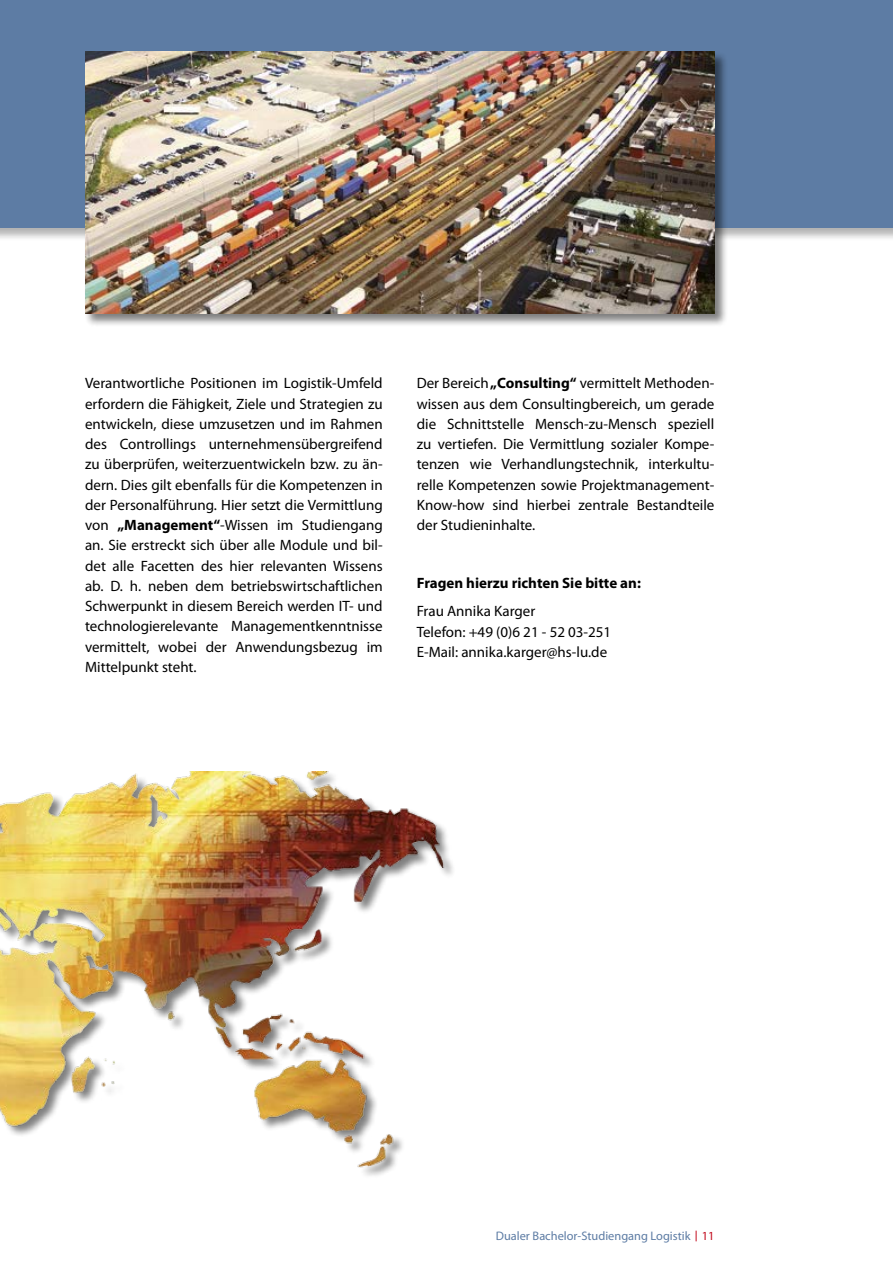
<style>
.page{position:relative;width:893px;height:1263px;background:#fff}
.page>*{position:absolute;margin:0;border:0;box-sizing:border-box;transform-origin:0 0}
.t1{font:15px/20.2px "Myriad Pro";color:#000;text-align:justify}
.t2{font:700 15px "Myriad Pro";color:#000}
.t3{font:12.3px "Myriad Pro";color:#5d7ca4}
.s1{font-weight:700}
.s2{color:#c30d20}
</style>
<div class="page">
<div style="left:0;top:0;width:893px;height:228px;background:#5d7ca4"></div>
<img style="left:0;top:771px;width:453px;height:405px">
<div style="left:84px;top:51px;width:644px;height:276px;background:#000;opacity:.5"></div>
<img style="left:85px;top:52px;width:629px;height:261px">
<p class="t1" style="left:85px;top:373px;width:299px">Verantwortliche Positionen im Logistik-Umfeld erfordern die Fähigkeit, Ziele und Strategien zu entwickeln, diese umzusetzen und im Rahmen des Controllings unternehmensübergreifend zu überprüfen, weiterzuentwickeln bzw. zu än&shy;dern. Dies gilt ebenfalls für die Kompetenzen in der Personalführung. Hier setzt die Vermittlung von <span class="s1">„Management“</span>-Wissen im Studiengang an. Sie erstreckt sich über alle Module und bil&shy;det alle Facetten des hier relevanten Wissens ab. D. h. neben dem betriebswirtschaftlichen Schwerpunkt in diesem Bereich werden IT- und technologierelevante Managementkenntnisse vermittelt, wobei der Anwendungsbezug im Mittelpunkt steht.</p>
<p class="t1" style="left:417px;top:373px;width:299px">Der Bereich <span class="s1">„Consulting“</span> vermittelt Methoden&shy;wissen aus dem Consultingbereich, um gerade die Schnittstelle Mensch-zu-Mensch speziell zu vertiefen. Die Vermittlung sozialer Kompe&shy;tenzen wie Verhandlungstechnik, interkultu&shy;relle Kompetenzen sowie Projektmanagement-Know-how sind hierbei zentrale Bestandteile der Studieninhalte.</p>
<p class="t2" style="left:417px;top:573px;width:226px">Fragen hierzu richten Sie bitte an:</p>
<p class="t1" style="left:417px;top:601px;width:196px;text-align:left">Frau Annika Karger<br>Telefon: +49 (0)6 21 - 52 03-251<br>E-Mail: annika.karger@hs-lu.de</p>
<p class="t3" style="left:496px;top:1228px;width:220px">Dualer Bachelor-Studiengang Logistik <span class="s2">11</span></p>
</div>
